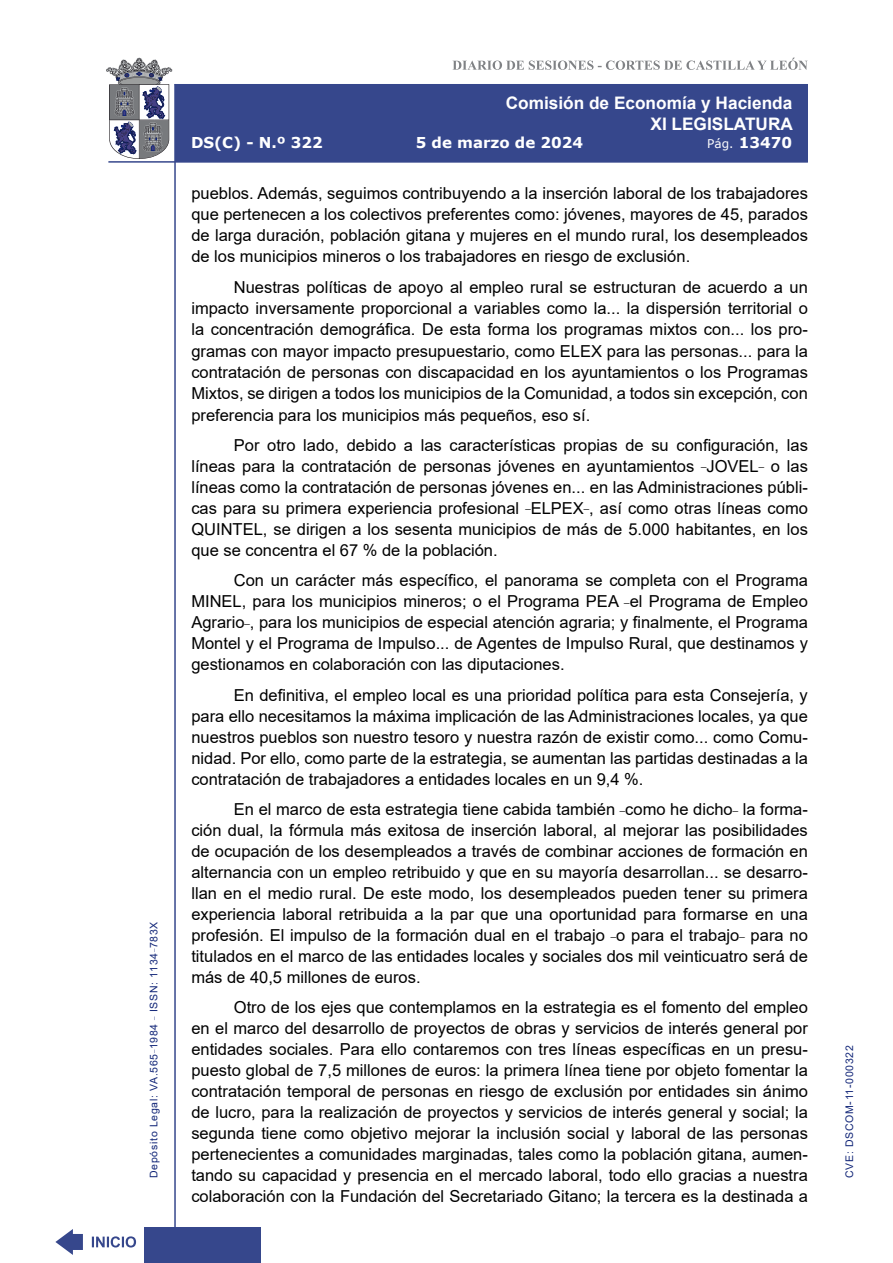
<style>
.page{position:relative;width:893px;height:1263px;background:#fff}
.page>*{position:absolute;margin:0;border:0;box-sizing:border-box;transform-origin:0 0}
.t1{font:700 17.25px/20.7px "Arial";color:#fff;text-align:right}
.t2{font:16.5px/21px "Arial";color:#000;text-align:justify}
.t3{font:700 15px "Verdana";color:#fff}
.t4{font:10.5px "Arial";letter-spacing:.065em;color:#122678}
.s1{font-weight:400;font-size:12px}
</style>
<div class="page">
<svg style="left:452px;top:58px;width:356px;height:12px"></svg>
<hr style="left:174px;top:84px;width:2px;height:1179px;background:#36478c">
<div style="left:144px;top:1227px;width:117px;height:36px;background:#36478c"></div>
<div style="left:175px;top:84px;width:633px;height:78px;background:#36478c"></div>
<hr style="left:108px;top:161px;width:700px;height:2px;background:#36478c">
<svg style="left:92px;top:1236px;width:44px;height:11px"></svg>
<svg style="left:55px;top:1229px;width:28px;height:26px"></svg>
<svg style="left:106px;top:58px;width:66px;height:101px"></svg>
<p class="t4" style="left:146px;top:1178px;width:258px;rotate:-90deg">Depósito Legal: VA.565<sup>_</sup>1984 <sup>_</sup> ISSN: 1134<sup>_</sup>783X</p>
<p class="t1" style="left:506px;top:93px;width:289px">Comisión de Economía y Hacienda<br>XI LEGISLATURA</p>
<p class="t3" style="left:191px;top:132px;width:133px">DS(C) - N.º 322</p>
<p class="t3" style="left:416px;top:132px;width:169px">5 de marzo de 2024</p>
<p class="t3" style="left:707px;top:132px;width:86px"><span class="s1">Pág.</span> 13470</p>
<p class="t2" style="left:191px;top:183px;width:618px">pueblos. Además, seguimos contribuyendo a la inserción laboral de los trabajadores que pertenecen a los colectivos preferentes como: jóvenes, mayores de 45, parados de larga duración, población gitana y mujeres en el mundo rural, los desempleados de los municipios mineros o los trabajadores en riesgo de exclusión.</p>
<p class="t2" style="left:191px;top:276px;width:618px;text-indent:43px">Nuestras políticas de apoyo al empleo rural se estructuran de acuerdo a un impacto inversamente proporcional a variables como la... la dispersión territorial o la concentración demográfica. De esta forma los programas mixtos con... los pro&shy;gramas con mayor impacto presupuestario, como ELEX para las personas... para la contratación de personas con discapacidad en los ayuntamientos o los Programas Mixtos, se dirigen a todos los municipios de la Comunidad, a todos sin excepción, con preferencia para los municipios más pequeños, eso sí.</p>
<p class="t2" style="left:191px;top:435px;width:618px;text-indent:43px">Por otro lado, debido a las características propias de su configuración, las líneas para la contratación de personas jóvenes en ayuntamientos <sup>_</sup>JOVEL<sup>_</sup> o las líneas como la contratación de personas jóvenes en... en las Administraciones públi&shy;cas para su primera experiencia profesional <sup>_</sup>ELPEX<sup>_</sup>, así como otras líneas como QUINTEL, se dirigen a los sesenta municipios de más de 5.000 habitantes, en los que se concentra el 67 % de la población.</p>
<p class="t2" style="left:191px;top:570px;width:618px;text-indent:43px">Con un carácter más específico, el panorama se completa con el Programa MINEL, para los municipios mineros; o el Programa PEA <sup>_</sup>el Programa de Empleo Agrario<sup>_</sup>, para los municipios de especial atención agraria; y finalmente, el Programa Montel y el Programa de Impulso... de Agentes de Impulso Rural, que destinamos y gestionamos en colaboración con las diputaciones.</p>
<p class="t2" style="left:191px;top:684px;width:618px;text-indent:43px">En definitiva, el empleo local es una prioridad política para esta Consejería, y para ello necesitamos la máxima implicación de las Administraciones locales, ya que nuestros pueblos son nuestro tesoro y nuestra razón de existir como... como Comu&shy;nidad. Por ello, como parte de la estrategia, se aumentan las partidas destinadas a la contratación de trabajadores a entidades locales en un 9,4 %.</p>
<p class="t2" style="left:191px;top:799px;width:618px;text-indent:43px">En el marco de esta estrategia tiene cabida también <sup>_</sup>como he dicho<sup>_</sup> la forma&shy;ción dual, la fórmula más exitosa de inserción laboral, al mejorar las posibilidades de ocupación de los desempleados a través de combinar acciones de formación en alternancia con un empleo retribuido y que en su mayoría desarrollan... se desarro&shy;llan en el medio rural. De este modo, los desempleados pueden tener su primera experiencia laboral retribuida a la par que una oportunidad para formarse en una profesión. El impulso de la formación dual en el trabajo <sup>_</sup>o para el trabajo<sup>_</sup> para no titulados en el marco de las entidades locales y sociales dos mil veinticuatro será de más de 40,5 millones de euros.</p>
<p class="t2" style="left:191px;top:997px;width:618px;text-indent:43px">Otro de los ejes que contemplamos en la estrategia es el fomento del empleo en el marco del desarrollo de proyectos de obras y servicios de interés general por entidades sociales. Para ello contaremos con tres líneas específicas en un presu&shy;puesto global de 7,5 millones de euros: la primera línea tiene por objeto fomentar la contratación temporal de personas en riesgo de exclusión por entidades sin ánimo de lucro, para la realización de proyectos y servicios de interés general y social; la segunda tiene como objetivo mejorar la inclusión social y laboral de las personas pertenecientes a comunidades marginadas, tales como la población gitana, aumen&shy;tando su capacidad y presencia en el mercado laboral, todo ello gracias a nuestra colaboración con la Fundación del Secretariado Gitano; la tercera es la destinada a</p>
<p class="t4" style="left:842px;top:1178px;width:134px;rotate:-90deg">CVE: DSCOM-11-000322</p>
</div>
